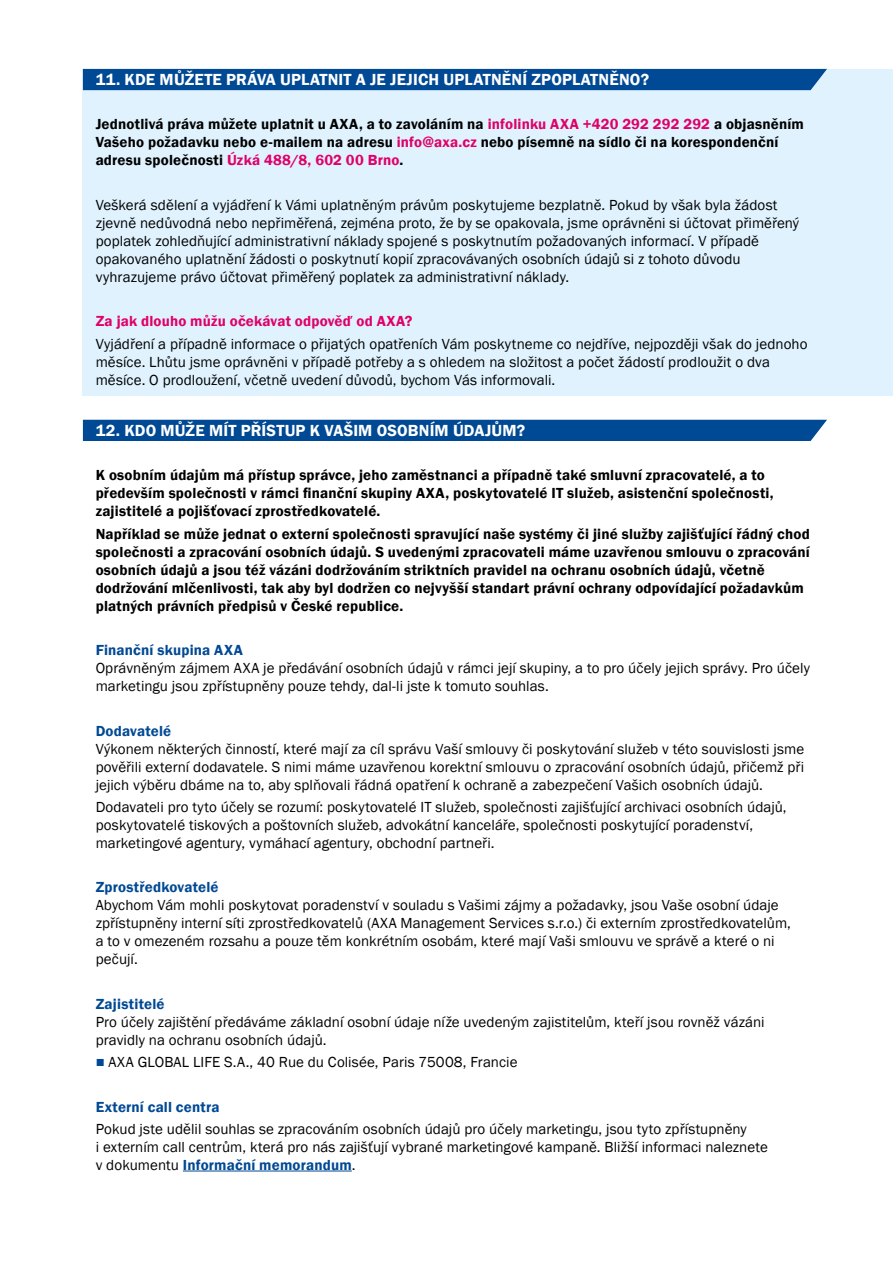
<style>
.page{position:relative;width:893px;height:1263px;background:#fff}
.page>*{position:absolute;margin:0;border:0;box-sizing:border-box;transform-origin:0 0}
.text_lišta{font:600 16.5px "Franklin Gothic";letter-spacing:.01em;color:#fff}
.bezny_text_doleva{font:15px/18px "Franklin Gothic";letter-spacing:.005em;color:#000}
.bezny_text_podbarven{font:15px/18px "Franklin Gothic";letter-spacing:.005em;color:#000}
.bezny_text_doleva-2{font:600 15px/18px "Franklin Gothic";letter-spacing:.01em;color:#000}
.bezny_text_podbarven-2{font:600 15px/18px "Franklin Gothic";letter-spacing:.01em;color:#000}
.bezny_text_podbarven-3{font:600 15px "Franklin Gothic";letter-spacing:.01em;color:#e00069}
.bezny_text_doleva-3{font:600 15px "Franklin Gothic";letter-spacing:.01em;color:#004994}
.s1{color:#e00069}
.s2{font-weight:600;color:#004994}
</style>
<div class="page">
<div style="left:83px;top:69px;width:810px;height:108px;background:#dff2fd"></div>
<div style="left:83px;top:149px;width:810px;height:144px;background:#dff2fd"></div>
<div style="left:83px;top:288px;width:810px;height:108px;background:#dff2fd"></div>
<hr style="left:183px;top:1170px;width:169px;height:1px;background:#004994">
<div style="left:83px;top:69px;width:744px;height:21px;background:#004994"></div>
<div style="left:83px;top:420px;width:744px;height:21px;background:#004994"></div>
<p class="text_lišta" style="left:96px;top:70px;width:555px">11. KDE MŮŽETE PRÁVA UPLATNIT A JE JEJICH UPLATNĚNÍ ZPOPLATNĚNO?</p>
<p class="bezny_text_podbarven-2" style="left:96px;top:116px;width:710px">Jednotlivá práva můžete uplatnit u AXA, a to zavoláním na <span class="s1">infolinku AXA +420 292 292 292</span> a objasněním<br>Vašeho požadavku nebo e-mailem na adresu <span class="s1">info@axa.cz</span> nebo písemně na sídlo či na korespondenční adresu společnosti <span class="s1">Úzká 488/8, 602 00 Brno</span>.</p>
<p class="bezny_text_podbarven" style="left:96px;top:196px;width:705px">Veškerá sdělení a vyjádření k Vámi uplatněným právům poskytujeme bezplatně. Pokud by však byla žádost zjevně nedůvodná nebo nepřiměřená, zejména proto, že by se opakovala, jsme oprávněni si účtovat přiměřený poplatek zohledňující administrativní náklady spojené s poskytnutím požadovaných informací. V případě opakovaného uplatnění žádosti o poskytnutí kopií zpracovávaných osobních údajů si z tohoto důvodu vyhrazujeme právo účtovat přiměřený poplatek za administrativní náklady.</p>
<p class="bezny_text_podbarven-3" style="left:96px;top:312px;width:318px">Za jak dlouho můžu očekávat odpověď od AXA?</p>
<p class="bezny_text_podbarven" style="left:96px;top:335px;width:713px">Vyjádření a případně informace o přijatých opatřeních Vám poskytneme co nejdříve, nejpozději však do jednoho měsíce. Lhůtu jsme oprávněni v případě potřeby a s ohledem na složitost a počet žádostí prodloužit o dva měsíce. O prodloužení, včetně uvedení důvodů, bychom Vás informovali.</p>
<p class="text_lišta" style="left:96px;top:420px;width:431px">12. KDO MŮŽE MÍT PŘÍSTUP K VAŠIM OSOBNÍM ÚDAJŮM?</p>
<p class="bezny_text_doleva-2" style="left:96px;top:466px;width:679px">K osobním údajům má přístup správce, jeho zaměstnanci a případně také smluvní zpracovatelé, a to především společnosti v rámci finanční skupiny AXA, poskytovatelé IT služeb, asistenční společnosti, zajistitelé a pojišťovací zprostředkovatelé.</p>
<p class="bezny_text_doleva-2" style="left:96px;top:525px;width:716px">Například se může jednat o externí společnosti spravující naše systémy či jiné služby zajišťující řádný chod společnosti a zpracování osobních údajů. S uvedenými zpracovateli máme uzavřenou smlouvu o zpracování osobních údajů a jsou též vázáni dodržováním striktních pravidel na ochranu osobních údajů, včetně dodržování mlčenlivosti, tak aby byl dodržen co nejvyšší standart právní ochrany odpovídající požadavkům platných právních předpisů v České republice.</p>
<p class="bezny_text_doleva" style="left:96px;top:641px;width:716px"><span class="s2">Finanční skupina AXA<br></span>Oprávněným zájmem AXA je předávání osobních údajů v rámci její skupiny, a to pro účely jejich správy. Pro účely marketingu jsou zpřístupněny pouze tehdy, dal-li jste k tomuto souhlas.</p>
<p class="bezny_text_doleva" style="left:96px;top:722px;width:710px"><span class="s2">Dodavatelé<br></span>Výkonem některých činností, které mají za cíl správu Vaší smlouvy či poskytování služeb v této souvislosti jsme pověřili externí dodavatele. S nimi máme uzavřenou korektní smlouvu o zpracování osobních údajů, přičemž při jejich výběru dbáme na to, aby splňovali řádná opatření k ochraně a zabezpečení Vašich osobních údajů.</p>
<p class="bezny_text_doleva" style="left:96px;top:798px;width:692px">Dodavateli pro tyto účely se rozumí: poskytovatelé IT služeb, společnosti zajišťující archivaci osobních údajů, poskytovatelé tiskových a poštovních služeb, advokátní kanceláře, společnosti poskytující poradenství, marketingové agentury, vymáhací agentury, obchodní partneři.</p>
<p class="bezny_text_doleva" style="left:96px;top:879px;width:697px"><span class="s2">Zprostředkovatelé<br></span>Abychom Vám mohli poskytovat poradenství v souladu s Vašimi zájmy a požadavky, jsou Vaše osobní údaje zpřístupněny interní síti zprostředkovatelů (AXA Management Services s.r.o.) či externím zprostředkovatelům, a to v omezeném rozsahu a pouze těm konkrétním osobám, které mají Vaši smlouvu ve správě a které o ni pečují.</p>
<p class="bezny_text_doleva" style="left:96px;top:995px;width:670px"><span class="s2">Zajistitelé<br></span>Pro účely zajištění předáváme základní osobní údaje níže uvedeným zajistitelům, kteří jsou rovněž vázáni pravidly na ochranu osobních údajů.</p>
<p class="bezny_text_podbarven" style="left:96px;top:1053px;width:423px"><span class="s2">■</span> AXA GLOBAL LIFE S.A., 40 Rue du Colisée, Paris 75008, Francie</p>
<p class="bezny_text_doleva-3" style="left:96px;top:1097px;width:125px">Externí call centra</p>
<p class="bezny_text_doleva" style="left:96px;top:1120px;width:674px">Pokud jste udělil souhlas se zpracováním osobních údajů pro účely marketingu, jsou tyto zpřístupněny<br>i externím call centrům, která pro nás zajišťují vybrané marketingové kampaně. Bližší informaci naleznete v dokumentu <span class="s2">Informační memorandum</span>.</p>
</div>
